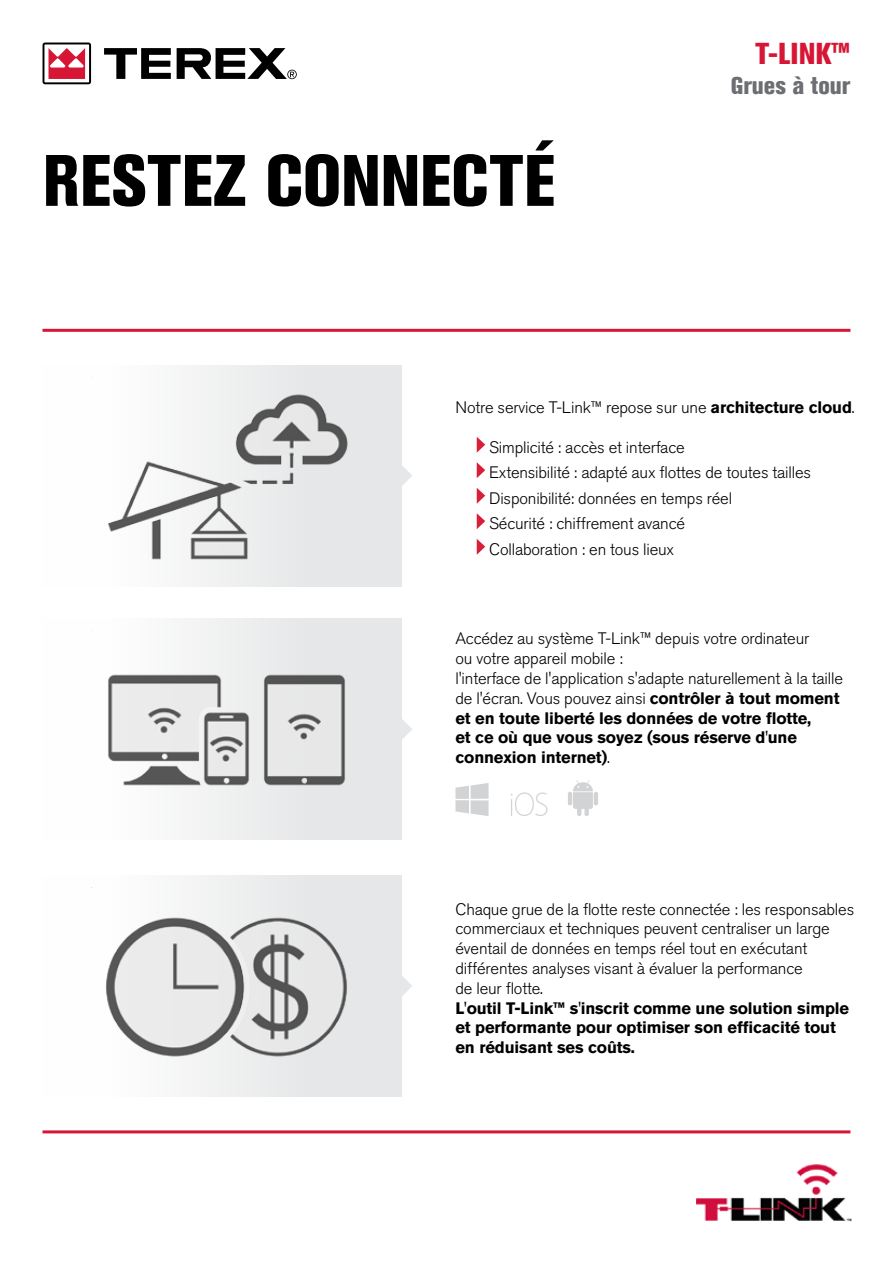
<style>
.page{position:relative;width:893px;height:1263px;background:#fff}
.page>*{position:absolute;margin:0;border:0;box-sizing:border-box;transform-origin:0 0}
.t1{font:72px "Akzidenz Grotesk BQ X Bd Cnd Alt";color:#000}
.t2{font:30px "Akzidenz Grotesk BQ X Bd Cnd Alt";color:#d71635}
.t3{font:24px "Akzidenz Grotesk BQ X Bd Cnd Alt";color:#6d6e71}
.t4{font:300 16.5px/19.8px "Akzidenz Grotesk BQ";letter-spacing:-.01em;color:#000}
.t5{font:700 16.5px/19.8px "Akzidenz Grotesk BQ";letter-spacing:-.01em;color:#000}
.s1{font-weight:700}
</style>
<div class="page">
<img style="left:696px;top:1164px;width:156px;height:57px">
<div style="left:43px;top:365px;width:359px;height:222px;background:linear-gradient(to right,#fff,#e1e2e3)"></div>
<svg style="left:389px;top:464px;width:23px;height:23px"></svg>
<svg style="left:43px;top:43px;width:48px;height:41px"></svg>
<svg style="left:104px;top:48px;width:67px;height:31px"></svg>
<svg style="left:177px;top:48px;width:120px;height:31px"></svg>
<hr style="left:43px;top:1130px;width:807px;height:3px;background:#d71635">
<svg style="left:477px;top:437px;width:8px;height:16px"></svg>
<svg style="left:477px;top:462px;width:8px;height:16px"></svg>
<svg style="left:477px;top:488px;width:8px;height:16px"></svg>
<svg style="left:477px;top:513px;width:8px;height:16px"></svg>
<svg style="left:477px;top:539px;width:8px;height:16px"></svg>
<div style="left:43px;top:875px;width:359px;height:222px;background:linear-gradient(to right,#fff,#e1e2e3)"></div>
<svg style="left:389px;top:974px;width:23px;height:23px"></svg>
<div style="left:43px;top:618px;width:359px;height:222px;background:linear-gradient(to right,#fff,#e1e2e3)"></div>
<svg style="left:389px;top:717px;width:23px;height:24px"></svg>
<hr style="left:43px;top:329px;width:807px;height:3px;background:#d71635">
<svg style="left:511px;top:792px;width:36px;height:24px"></svg>
<hr style="left:568px;top:792px;width:4px;height:13px;background:#d1d3d4;border-radius:2px">
<hr style="left:594px;top:792px;width:4px;height:13px;background:#d1d3d4;border-radius:2px">
<svg style="left:573px;top:780px;width:20px;height:36px"></svg>
<svg style="left:455px;top:783px;width:34px;height:33px"></svg>
<img style="left:92px;top:377px;width:270px;height:198px">
<img style="left:92px;top:631px;width:270px;height:198px">
<img style="left:92px;top:888px;width:270px;height:198px">
<h1 class="t1" style="left:43px;top:139px;width:514px">RESTEZ CONNECTÉ</h1>
<h2 class="t2" style="left:755px;top:36px;width:97px">T-LINK™</h2>
<h3 class="t3" style="left:731px;top:72px;width:121px">Grues à tour</h3>
<p class="t4" style="left:455px;top:398px;width:401px">Notre service T-Link™ repose sur une <span class="s1">architecture cloud</span>.</p>
<p class="t4" style="left:489px;top:435px;width:323px;line-height:25.5px">Simplicité : accès et interface<br>Extensibilité : adapté aux flottes de toutes tailles Disponibilité: données en temps réel<br>Sécurité : chiffrement avancé<br>Collaboration : en tous lieux</p>
<p class="t4" style="left:455px;top:629px;width:389px">Accédez au système T-Link™ depuis votre ordinateur<br>ou votre appareil mobile :<br>l'interface de l'application s'adapte naturellement à la taille de l'écran. Vous pouvez ainsi <span class="s1">contrôler à tout moment et en toute liberté les données de votre flotte,<br>et ce où que vous soyez (sous réserve d'une connexion internet)</span>.</p>
<p class="t4" style="left:455px;top:899px;width:400px">Chaque grue de la flotte reste connectée : les responsables commerciaux et techniques peuvent centraliser un large éventail de données en temps réel tout en exécutant différentes analyses visant à évaluer la performance<br>de leur flotte.</p>
<p class="t5" style="left:455px;top:998px;width:395px">L'outil T-Link™ s'inscrit comme une solution simple et performante pour optimiser son efficacité tout en réduisant ses coûts.</p>
</div>
